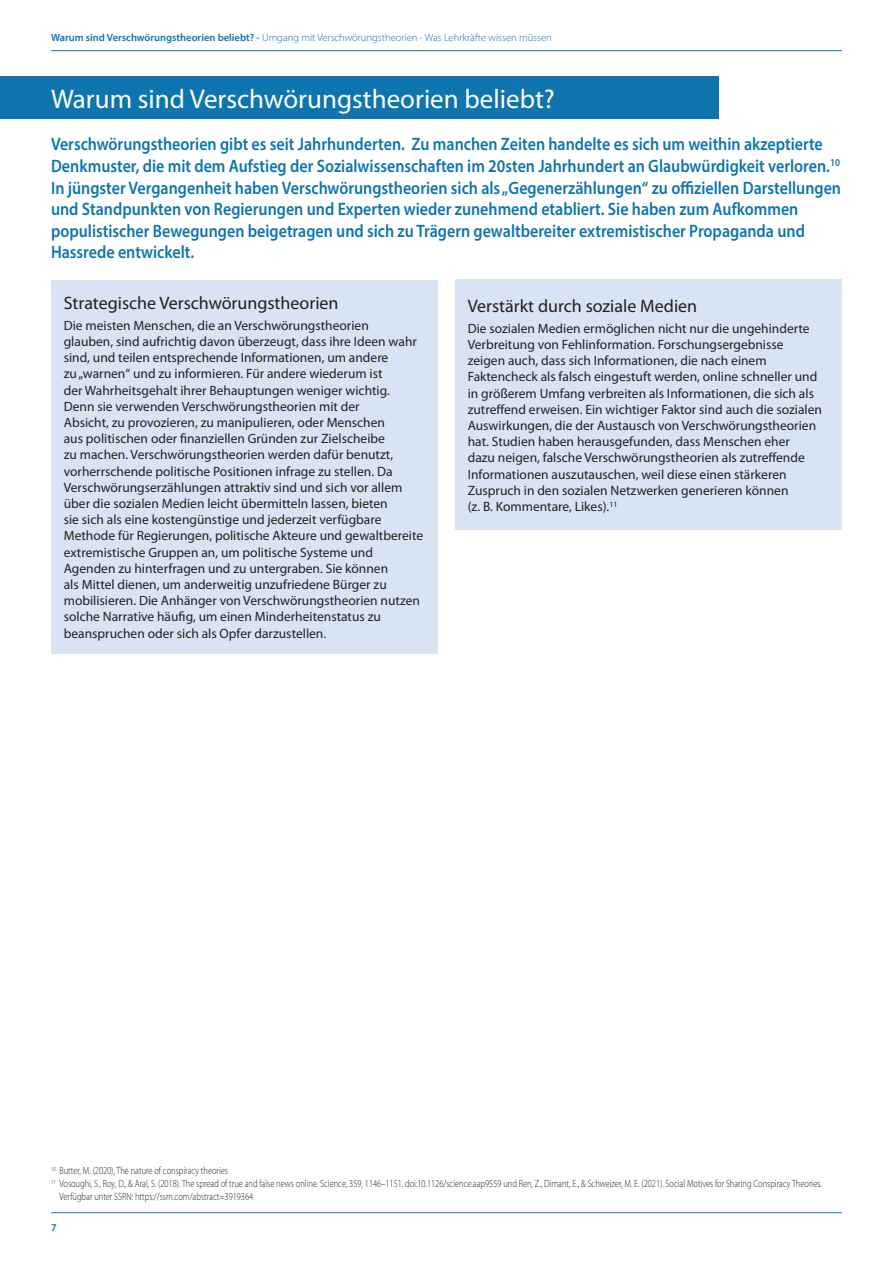
<style>
.page{position:relative;width:893px;height:1263px;background:#fff}
.page>*{position:absolute;margin:0;border:0;box-sizing:border-box;transform-origin:0 0}
.t1{font:27px "Myriad Pro";color:#fff}
.t2{font:600 18px/21.6px "Myriad Pro";color:#0e75ae;scale:.89 1}
.t3{font:18px "Myriad Pro";color:#231f20}
.t4{font:13.5px/16.2px "Myriad Pro";color:#231f20}
.t5{font:300 10.5px/12.6px "Myriad Pro";color:#231f20;scale:.8 1}
.t6{font:300 10.5px "Myriad Pro";color:#0e75ae}
.t7{font:600 10.5px "Myriad Pro";color:#0e75ae}
.s1{font-weight:600}
</style>
<div class="page">
<div style="left:0;top:77px;width:719px;height:42px;background:#0e75ae"></div>
<div style="left:51px;top:280px;width:387px;height:374px;background:#d8e4f3"></div>
<div style="left:455px;top:280px;width:387px;height:250px;background:#d8e4f3"></div>
<hr style="left:51px;top:1212px;width:791px;height:1px;background:#0e75ae">
<hr style="left:51px;top:50px;width:791px;height:1px;background:#0e75ae">
<p class="t6" style="left:51px;top:32px;width:502px"><span class="s1">Warum sind Verschwörungstheorien beliebt? -</span> Umgang mit Verschwörungstheorien - Was Lehrkräfte wissen müssen</p>
<p class="t1" style="left:51px;top:82px;width:505px">Warum sind Verschwörungstheorien beliebt?</p>
<p class="t2" style="left:51px;top:133px;width:889px">Verschwörungstheorien gibt es seit Jahrhunderten. Zu manchen Zeiten handelte es sich um weithin akzeptierte Denkmuster, die mit dem Aufstieg der Sozialwissenschaften im 20sten Jahrhundert an Glaubwürdigkeit verloren.<sup>10<br></sup>In jüngster Vergangenheit haben Verschwörungstheorien sich als „Gegenerzählungen“ zu offiziellen Darstellungen und Standpunkten von Regierungen und Experten wieder zunehmend etabliert. Sie haben zum Aufkommen populistischer Bewegungen beigetragen und sich zu Trägern gewaltbereiter extremistischer Propaganda und Hassrede entwickelt.</p>
<p class="t3" style="left:64px;top:292px;width:276px">Strategische Verschwörungstheorien</p>
<p class="t4" style="left:64px;top:317px;width:361px">Die meisten Menschen, die an Verschwörungstheorien<br>glauben, sind aufrichtig davon überzeugt, dass ihre Ideen wahr sind, und teilen entsprechende Informationen, um andere<br>zu „warnen“ und zu informieren. Für andere wiederum ist<br>der Wahrheitsgehalt ihrer Behauptungen weniger wichtig.<br>Denn sie verwenden Verschwörungstheorien mit der<br>Absicht, zu provozieren, zu manipulieren, oder Menschen<br>aus politischen oder finanziellen Gründen zur Zielscheibe<br>zu machen. Verschwörungstheorien werden dafür benutzt, vorherrschende politische Positionen infrage zu stellen. Da Verschwörungserzählungen attraktiv sind und sich vor allem über die sozialen Medien leicht übermitteln lassen, bieten<br>sie sich als eine kostengünstige und jederzeit verfügbare Methode für Regierungen, politische Akteure und gewaltbereite extremistische Gruppen an, um politische Systeme und Agenden zu hinterfragen und zu untergraben. Sie können<br>als Mittel dienen, um anderweitig unzufriedene Bürger zu mobilisieren. Die Anhänger von Verschwörungstheorien nutzen solche Narrative häufig, um einen Minderheitenstatus zu beanspruchen oder sich als Opfer darzustellen.</p>
<p class="t3" style="left:468px;top:295px;width:231px">Verstärkt durch soziale Medien</p>
<p class="t4" style="left:468px;top:320px;width:356px">Die sozialen Medien ermöglichen nicht nur die ungehinderte Verbreitung von Fehlinformation. Forschungsergebnisse zeigen auch, dass sich Informationen, die nach einem Faktencheck als falsch eingestuft werden, online schneller und in größerem Umfang verbreiten als Informationen, die sich als zutreffend erweisen. Ein wichtiger Faktor sind auch die sozialen Auswirkungen, die der Austausch von Verschwörungstheorien hat. Studien haben herausgefunden, dass Menschen eher<br>dazu neigen, falsche Verschwörungstheorien als zutreffende Informationen auszutauschen, weil diese einen stärkeren Zuspruch in den sozialen Netzwerken generieren können<br>(z. B. Kommentare, Likes).<sup>11</sup></p>
<p class="t5" style="left:51px;top:1165px;width:223px"><sup>10</sup> Butter, M. (2020), The nature of conspiracy theories</p>
<p class="t5" style="left:60px;top:1177px;width:954px;text-indent:-9px"><sup>11</sup> Vosoughi, S., Roy, D., &amp; Aral, S. (2018). The spread of true and false news online. Science, 359, 1146–1151. doi:10.1126/science.aap9559 und Ren, Z., Dimant, E., &amp; Schweizer, M. E. (2021). Social Motives for Sharing Conspiracy Theories.<br>Verfügbar unter SSRN: https://ssrn.com/abstract=3919364</p>
<p class="t7" style="left:51px;top:1220px;width:7px">7</p>
</div>
